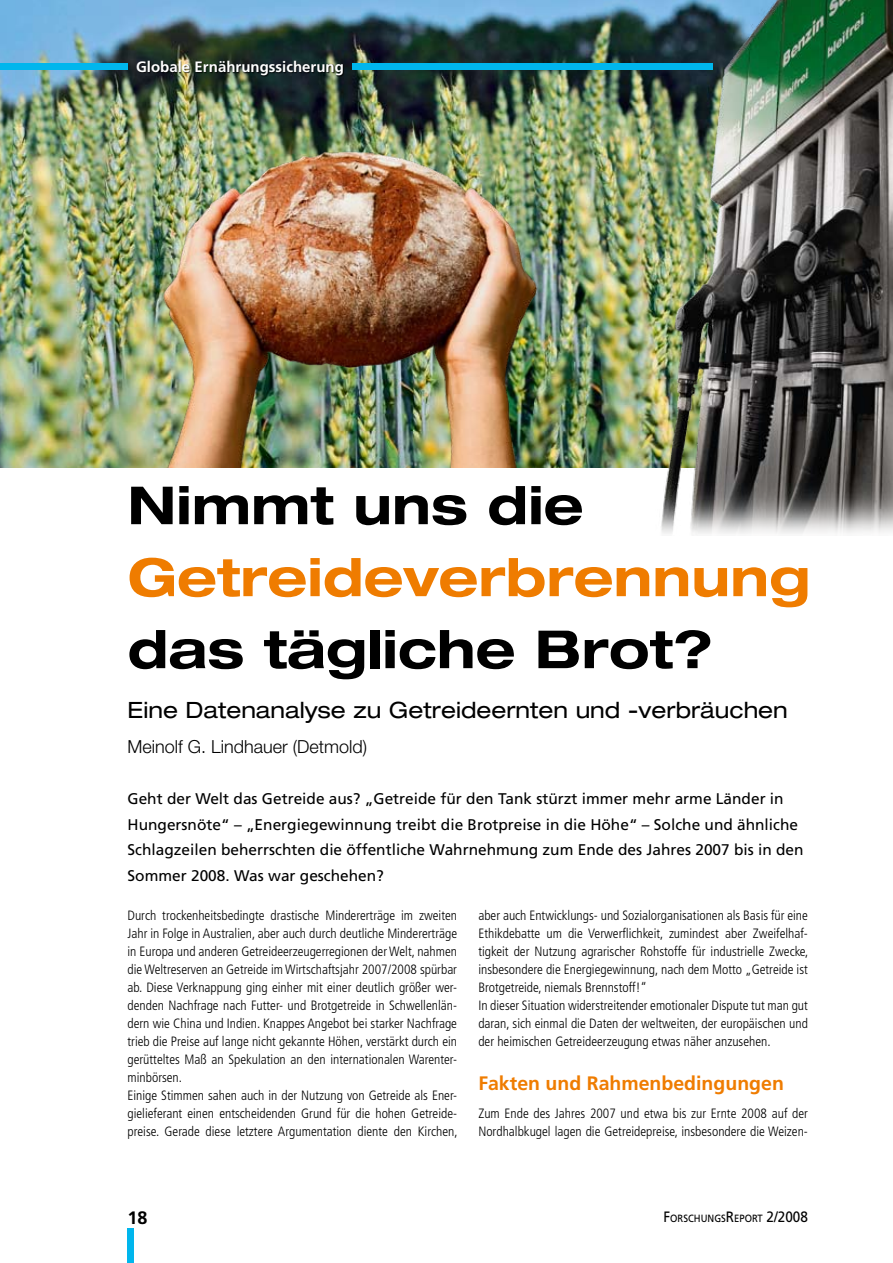
<style>
.page{position:relative;width:893px;height:1263px;background:#fff}
.page>*{position:absolute;margin:0;border:0;box-sizing:border-box;transform-origin:0 0}
.t1{font:700 expanded 52.5px "Helvetica Neue LT";color:#000}
.t2{font:700 expanded 52.5px "Helvetica Neue LT";color:#ef7c00}
.t3{font:expanded 22.5px "Helvetica Neue LT";color:#000}
.t4{font:700 19.5px "Frutiger";color:#ef7c00}
.t5{font:300 18px "Helvetica Neue LT";color:#000}
.t6{font:700 18px "Frutiger";color:#000}
.t7{font:15.45px/25.5px "Frutiger";color:#000}
.t8{font:700 15px "Frutiger";color:#fff}
.t9{font:300 condensed 13.5px/18px "Frutiger";color:#000}
.t10{font:10.5px "Frutiger";color:#000;scale:.9 1}
.s1{font-size:15px}
</style>
<div class="page">
<img style="left:0;top:0;width:622px;height:468px">
<img style="left:622px;top:0;width:271px;height:535px">
<img style="left:143px;top:137px;width:403px;height:331px">
<div style="left:128px;top:1229px;width:6px;height:34px;background:#00b6ed"></div>
<div style="left:0;top:64px;width:128px;height:6px;background:#00b6ed"></div>
<div style="left:352px;top:64px;width:361px;height:6px;background:#00b6ed"></div>
<div style="left:137px;top:61px;width:208px;height:16px;background:#000;opacity:.75"></div>
<p class="t8" style="left:136px;top:58px;width:209px">Globale Ernährungssicherung</p>
<h1 class="t1" style="left:128px;top:472px;width:457px">Nimmt uns die</h1>
<h1 class="t2" style="left:128px;top:544px;width:684px">Getreideverbrennung</h1>
<h1 class="t1" style="left:128px;top:616px;width:587px">das tägliche Brot?</h1>
<h2 class="t3" style="left:128px;top:696px;width:662px">Eine Datenanalyse zu Getreideernten und -verbräuchen</h2>
<h3 class="t5" style="left:128px;top:736px;width:241px">Meinolf G. Lindhauer (Detmold)</h3>
<p class="t7" style="left:128px;top:786px;width:677px">Geht der Welt das Getreide aus? „Getreide für den Tank stürzt immer mehr arme Länder in Hungersnöte“ – „Energiegewinnung treibt die Brotpreise in die Höhe“ – Solche und ähnliche Schlagzeilen beherrschten die öffentliche Wahrnehmung zum Ende des Jahres 2007 bis in den Sommer 2008. Was war geschehen?</p>
<p class="t9" style="left:128px;top:907px;width:332px">Durch trockenheitsbedingte drastische Mindererträge im zweiten Jahr in Folge in Australien, aber auch durch deutliche Mindererträge in Europa und anderen Getreideerzeugerregionen der Welt, nahmen die Weltreserven an Getreide im Wirtschaftsjahr 2007/2008 spürbar ab. Diese Verknappung ging einher mit einer deutlich größer wer&shy;denden Nachfrage nach Futter- und Brotgetreide in Schwellenlän&shy;dern wie China und Indien. Knappes Angebot bei starker Nachfrage trieb die Preise auf lange nicht gekannte Höhen, verstärkt durch ein gerütteltes Maß an Spekulation an den internationalen Warenter&shy;minbörsen.<br>Einige Stimmen sahen auch in der Nutzung von Getreide als Ener&shy;gielieferant einen entscheidenden Grund für die hohen Getreide&shy;preise. Gerade diese letztere Argumentation diente den Kirchen,</p>
<p class="t9" style="left:478px;top:907px;width:332px">aber auch Entwicklungs- und Sozialorganisationen als Basis für eine Ethikdebatte um die Verwerflichkeit, zumindest aber Zweifelhaf&shy;tigkeit der Nutzung agrarischer Rohstoffe für industrielle Zwecke, insbesondere die Energiegewinnung, nach dem Motto „Getreide ist Brotgetreide, niemals Brennstoff!“<br>In dieser Situation widerstreitender emotionaler Dispute tut man gut daran, sich einmal die Daten der weltweiten, der europäischen und der heimischen Getreideerzeugung etwas näher anzusehen.</p>
<h3 class="t4" style="left:478px;top:1071px;width:307px">Fakten und Rahmenbedingungen</h3>
<p class="t9" style="left:478px;top:1105px;width:331px">Zum Ende des Jahres 2007 und etwa bis zur Ernte 2008 auf der<br>Nordhalbkugel lagen die Getreidepreise, insbesondere die Weizen-</p>
<h3 class="t6" style="left:128px;top:1207px;width:22px">18</h3>
<p class="t10" style="left:663px;top:1212px;width:162px"><span class="s1">F</span>ORSCHUNGS<span class="s1">R</span>EPORT <span class="s1">2/2008</span></p>
</div>
